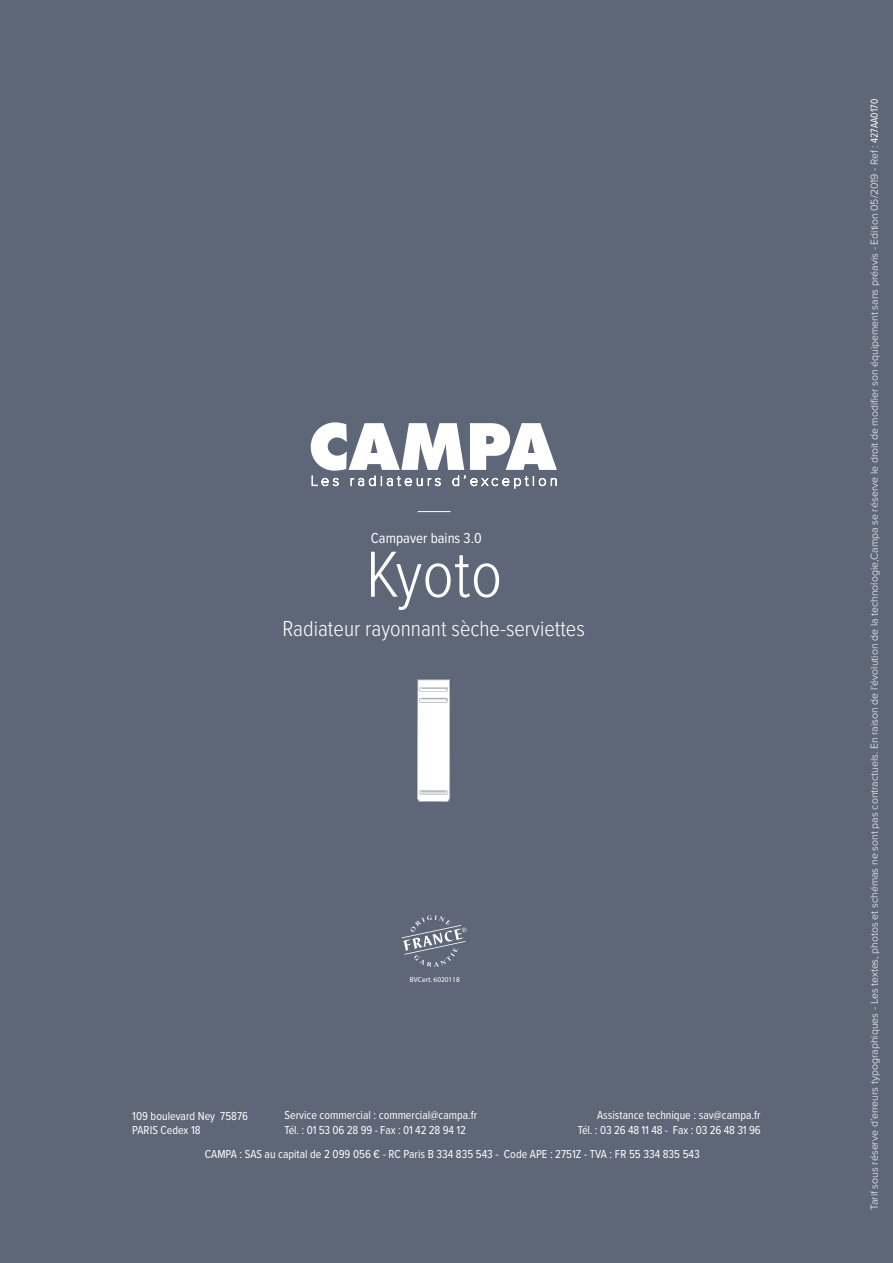
<style>
.page{position:relative;width:893px;height:1263px;background:#5e6777}
.page>*{position:absolute;margin:0;border:0;box-sizing:border-box;transform-origin:0 0}
.t1{font:300 67.5px "Proxima Nova Cond";color:#fff}
.t2{font:300 22.5px "Proxima Nova Cond";color:#fff}
.t3{font:15px "Proxima Nova Cond";color:#fff}
.t4{font:12px/14.4px "Proxima Nova Cond";color:#fff}
.t5{font:300 10.5px "Proxima Nova";color:#fff}
.t6{font:7.2px "Perpetua";color:#fff}
.s1{font-family:"Proxima Nova Cond";font-weight:400}
</style>
<div class="page">
<hr style="left:418px;top:511px;width:32px;height:1px;background:#fff">
<svg style="left:311px;top:422px;width:246px;height:67px"></svg>
<svg style="left:402px;top:915px;width:64px;height:52px"></svg>
<svg style="left:417px;top:679px;width:33px;height:122px"></svg>
<p class="t3" style="left:371px;top:529px;width:112px">Campaver bains 3.0</p>
<h1 class="t1" style="left:366px;top:534px;width:138px">Kyoto</h1>
<h2 class="t2" style="left:283px;top:615px;width:304px">Radiateur rayonnant sèche-serviettes</h2>
<p class="t6" style="left:410px;top:975px;width:51px">BVCert. 6020118</p>
<p class="t4" style="left:132px;top:1109px;width:117px">109 boulevard Ney 75876<br>PARIS Cedex 18</p>
<p class="t4" style="left:284px;top:1108px;width:194px">Service commercial : commercial@campa.fr<br>Tél. : 01 53 06 28 99 - Fax : 01 42 28 94 12</p>
<p class="t4" style="left:578px;top:1108px;width:184px;text-align:right">Assistance technique : sav@campa.fr<br>Tél. : 03 26 48 11 48 - Fax : 03 26 48 31 96</p>
<p class="t4" style="left:205px;top:1147px;width:496px">CAMPA : SAS au capital de 2 099 056 € - RC Paris B 334 835 543 - Code APE : 2751Z - TVA : FR 55 334 835 543</p>
<p class="t5" style="left:868px;top:1210px;width:1112px;rotate:-90deg">Tarif sous réserve d’erreurs typographiques - Les textes, photos et schémas ne sont pas contractuels. En raison de l’évolution de la technologie,Campa se réserve le droit de modifier son équipement sans préavis - Edition 05/2019 - Ref : <span class="s1">427AA0170</span></p>
</div>
